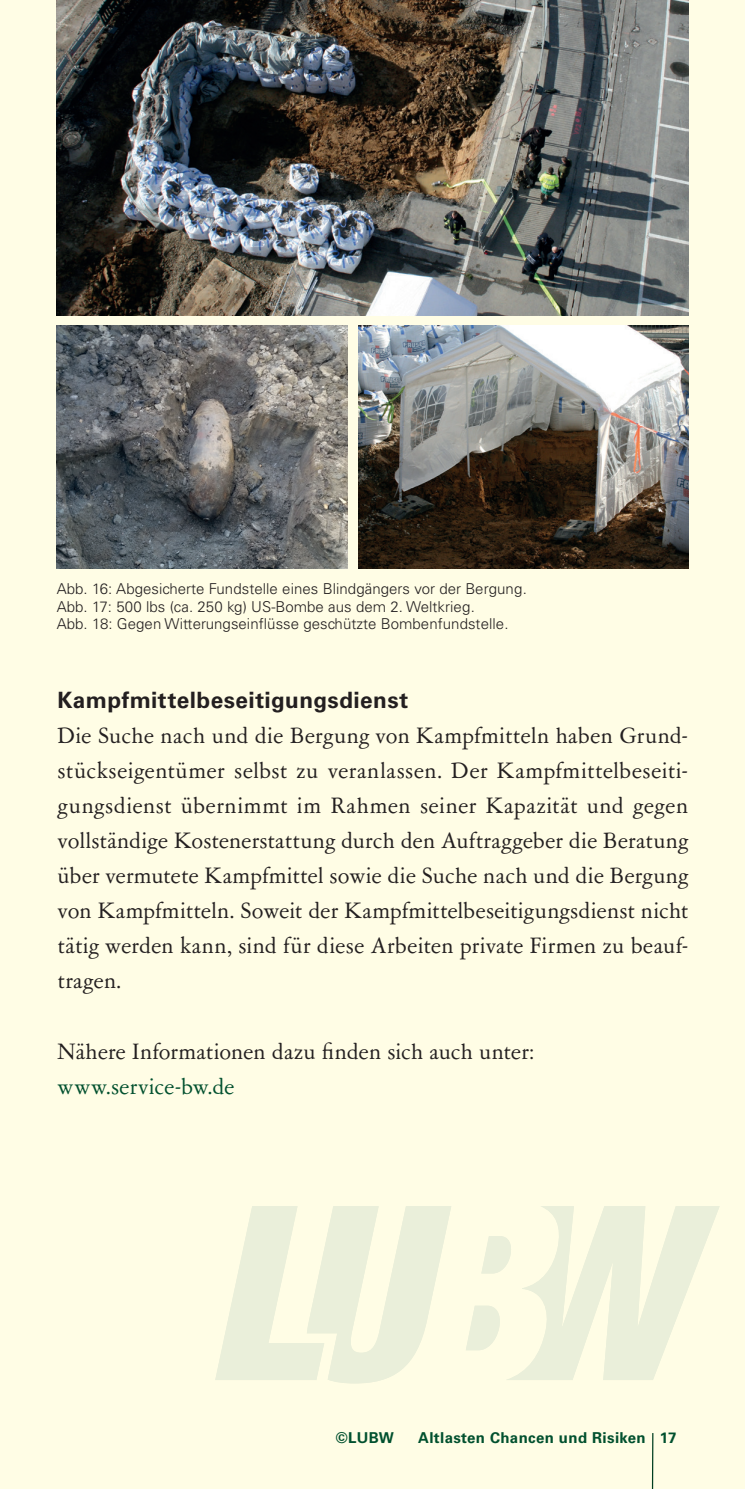
<style>
.page{position:relative;width:745px;height:1489px;background:#fff}
.page>*{position:absolute;margin:0;border:0;box-sizing:border-box;transform-origin:0 0}
.t1{font:25px/35px "Garamont Amst SB Rom";letter-spacing:.005em;color:#231f20;text-align:justify}
.t2{font:25px "Garamont Amst SB Rom";color:#00502e}
.t3{font:700 22.5px "Univers LT";letter-spacing:.02em;color:#231f20}
.t4{font:300 15px/17.5px "Univers LT";letter-spacing:.005em;color:#231f20}
.t5{font:700 15px "Univers LT";letter-spacing:.025em;color:#00502e}
</style>
<div class="page">
<div style="left:0;top:0;width:744px;height:1488px;background:#fffde5"></div>
<hr style="left:651px;top:1432px;width:2px;height:56px;background:#003e20">
<svg style="left:215px;top:1206px;width:236px;height:177px"></svg>
<svg style="left:466px;top:1206px;width:253px;height:173px"></svg>
<img style="left:57px;top:0;width:630px;height:315px">
<img style="left:358px;top:326px;width:329px;height:242px">
<img style="left:57px;top:326px;width:290px;height:242px">
<p class="t4" style="left:57px;top:580px;width:471px">Abb. 16: Abgesicherte Fundstelle eines Blindgängers vor der Bergung.<br>Abb. 17: 500 lbs (ca. 250 kg) US-Bombe aus dem 2. Weltkrieg.<br>Abb. 18: Gegen Witterungseinflüsse geschützte Bombenfundstelle.</p>
<p class="t3" style="left:58px;top:687px;width:352px">Kampfmittelbeseitigungsdienst</p>
<p class="t1" style="left:58px;top:719px;width:631px">Die Suche nach und die Bergung von Kampfmitteln haben Grund&shy;stückseigentümer selbst zu veranlassen. Der Kampfmittelbeseiti&shy;gungsdienst übernimmt im Rahmen seiner Kapazität und gegen vollständige Kostenerstattung durch den Auftraggeber die Beratung über vermutete Kampfmittel sowie die Suche nach und die Bergung von Kampfmitteln. Soweit der Kampfmittelbeseitigungsdienst nicht tätig werden kann, sind für diese Arbeiten private Firmen zu beauf&shy;tragen.</p>
<p class="t1" style="left:58px;top:1034px;width:477px">Nähere Informationen dazu finden sich auch unter:</p>
<p class="t2" style="left:58px;top:1073px;width:178px">www.service-bw.de</p>
<p class="t5" style="left:335px;top:1428px;width:59px">©LUBW</p>
<p class="t5" style="left:418px;top:1428px;width:260px">Altlasten Chancen und Risiken 17</p>
</div>
